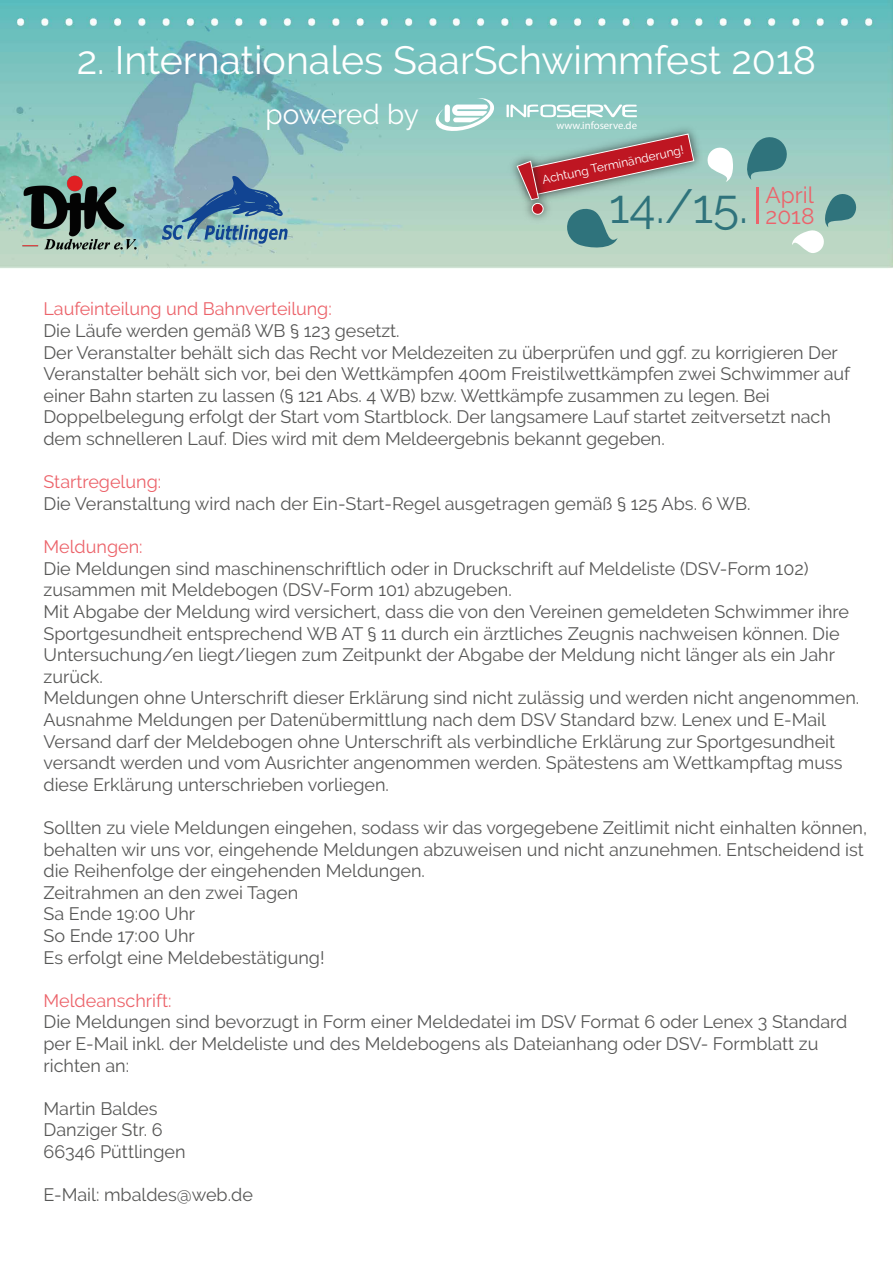
<style>
.page{position:relative;width:893px;height:1263px;background:#fff}
.page>*{position:absolute;margin:0;border:0;box-sizing:border-box;transform-origin:0 0}
.t1{font:47.7px "Raleway";color:#2f737c}
.t2{font:39.3px "Raleway";color:#fff}
.t3{font:27.75px "Raleway";letter-spacing:-.02em;color:#fff}
.t4{font:22.65px "Raleway";color:#ec636a}
.t5{font:18px/21.6px "Raleway";color:#575756}
.t6{font:18px "Raleway";letter-spacing:-.005em;color:#ec636a}
.t7{font:12px "Raleway";color:#fff}
.t8{font:10.8px "Myriad Pro";color:#fff}
.s1{font-size:22.65px;color:#ec636a}
</style>
<div class="page">
<img style="left:0;top:0;width:892px;height:268px">
<img style="left:17px;top:149px;width:125px;height:119px">
<svg style="left:707px;top:146px;width:27px;height:36px"></svg>
<svg style="left:791px;top:192px;width:67px;height:62px;background:#a8c9be"></svg>
<svg style="left:742px;top:135px;width:47px;height:45px;background:#649e9e"></svg>
<hr style="left:756px;top:187px;width:2px;height:36px;background:#ec636a">
<svg style="left:507px;top:104px;width:130px;height:13px"></svg>
<svg style="left:434px;top:98px;width:63px;height:35px"></svg>
<div style="left:445px;top:104px;width:5px;height:18px;background:#fff;border-radius:3px"></div>
<svg style="left:162px;top:176px;width:126px;height:68px;background:#719bb1"></svg>
<img style="left:512px;top:121px;width:195px;height:88px">
<img style="left:504px;top:148px;width:12px;height:65px">
<svg style="left:516px;top:133px;width:179px;height:117px;background:#a69e98"></svg>
<h2 class="t2" style="left:77px;top:38px;width:741px">2. Internationales SaarSchwimmfest 2018</h2>
<h3 class="t3" style="left:266px;top:98px;width:155px">powered by</h3>
<p class="t8" style="left:556px;top:118px;width:82px">www.infoserve.de</p>
<p class="t7" style="left:541px;top:173px;width:146px;rotate:-12deg">Achtung Terminänderung!</p>
<p class="t4" style="left:766px;top:182px;width:50px">April</p>
<h1 class="t1" style="left:609px;top:179px;width:207px">14./15. <span class="s1">2018</span></h1>
<p class="t6" style="left:44px;top:299px;width:290px">Laufeinteilung und Bahnverteilung:</p>
<p class="t5" style="left:44px;top:320px;width:808px">Die Läufe werden gemäß WB § 123 gesetzt.<br>Der Veranstalter behält sich das Recht vor Meldezeiten zu überprüfen und ggf. zu korrigieren Der Veranstalter behält sich vor, bei den Wettkämpfen 400m Freistilwettkämpfen zwei Schwimmer auf einer Bahn starten zu lassen (§ 121 Abs. 4 WB) bzw. Wettkämpfe zusammen zu legen. Bei Doppelbelegung erfolgt der Start vom Startblock. Der langsamere Lauf startet zeitversetzt nach dem schnelleren Lauf. Dies wird mit dem Meldeergebnis bekannt gegeben.</p>
<p class="t6" style="left:44px;top:471px;width:119px">Startregelung:</p>
<p class="t5" style="left:44px;top:493px;width:709px">Die Veranstaltung wird nach der Ein-Start-Regel ausgetragen gemäß § 125 Abs. 6 WB.</p>
<p class="t6" style="left:44px;top:536px;width:101px">Meldungen:</p>
<p class="t5" style="left:44px;top:557px;width:817px">Die Meldungen sind maschinenschriftlich oder in Druckschrift auf Meldeliste (DSV-Form 102) zusammen mit Meldebogen (DSV-Form 101) abzugeben.<br>Mit Abgabe der Meldung wird versichert, dass die von den Vereinen gemeldeten Schwimmer ihre Sportgesundheit entsprechend WB AT § 11 durch ein ärztliches Zeugnis nachweisen können. Die Untersuchung/en liegt/liegen zum Zeitpunkt der Abgabe der Meldung nicht länger als ein Jahr zurück.<br>Meldungen ohne Unterschrift dieser Erklärung sind nicht zulässig und werden nicht angenommen.<br>Ausnahme Meldungen per Datenübermittlung nach dem DSV Standard bzw. Lenex und E-Mail Versand darf der Meldebogen ohne Unterschrift als verbindliche Erklärung zur Sportgesundheit versandt werden und vom Ausrichter angenommen werden. Spätestens am Wettkampftag muss diese Erklärung unterschrieben vorliegen.</p>
<p class="t5" style="left:44px;top:817px;width:825px">Sollten zu viele Meldungen eingehen, sodass wir das vorgegebene Zeitlimit nicht einhalten können, behalten wir uns vor, eingehende Meldungen abzuweisen und nicht anzunehmen. Entscheidend ist die Reihenfolge der eingehenden Meldungen.<br>Zeitrahmen an den zwei Tagen<br>Sa Ende 19:00 Uhr<br>So Ende 17:00 Uhr<br>Es erfolgt eine Meldebestätigung!</p>
<p class="t6" style="left:44px;top:990px;width:129px">Meldeanschrift:</p>
<p class="t5" style="left:44px;top:1011px;width:805px">Die Meldungen sind bevorzugt in Form einer Meldedatei im DSV Format 6 oder Lenex 3 Standard per E-Mail inkl. der Meldeliste und des Meldebogens als Dateianhang oder DSV- Formblatt zu richten an:</p>
<p class="t5" style="left:44px;top:1097px;width:144px">Martin Baldes<br>Danziger Str. 6<br>66346 Püttlingen</p>
<p class="t5" style="left:44px;top:1184px;width:211px">E-Mail: mbaldes@web.de</p>
</div>
